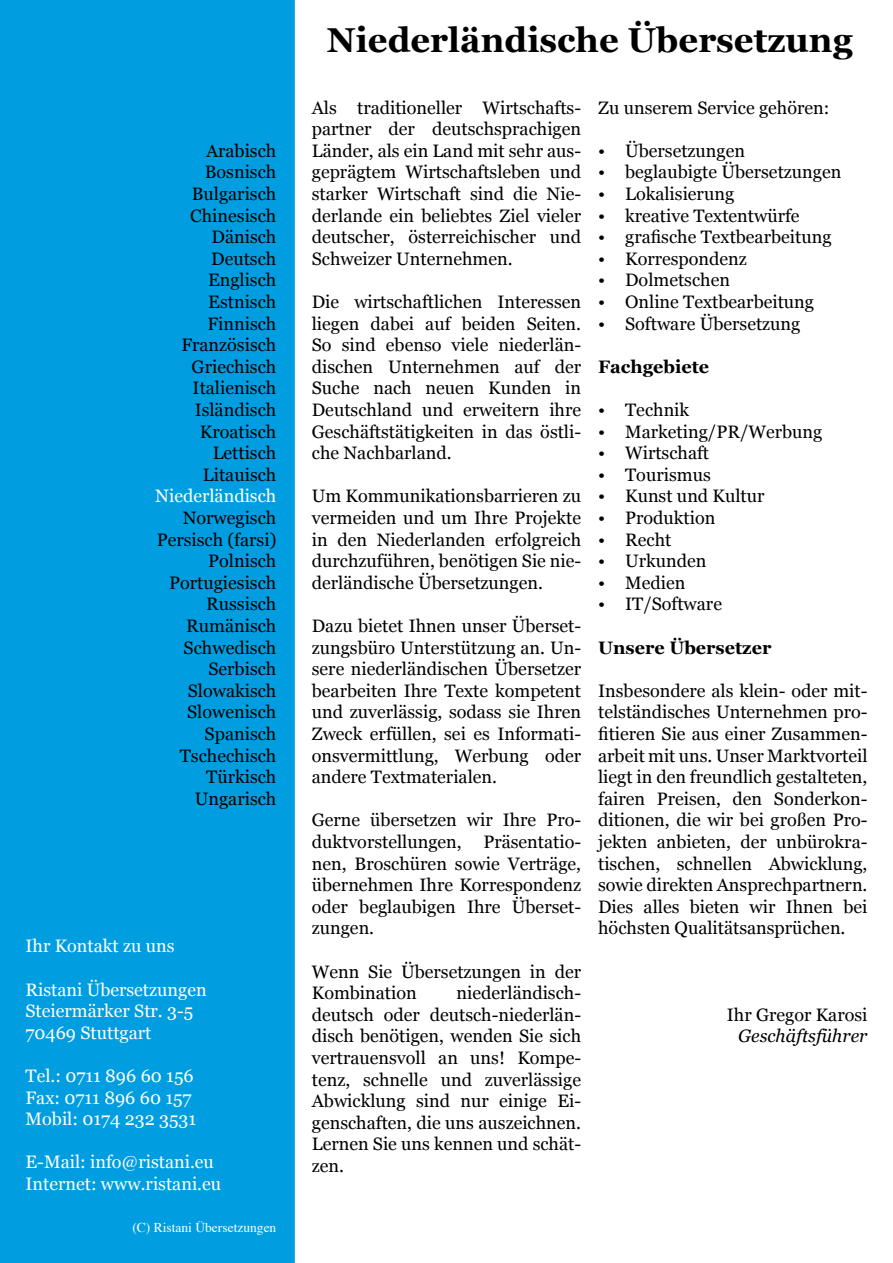
<style>
.page{position:relative;width:893px;height:1263px;background:#fff}
.page>*{position:absolute;margin:0;border:0;box-sizing:border-box;transform-origin:0 0}
.t1{font:700 34.5px "Georgia";color:#000}
.t2{font:18px/21.6px "Georgia";color:#000;text-align:justify}
.t3{font:18px/21.6px "Georgia";color:#fff}
.t4{font:700 18px "Georgia";color:#000}
.t5{font:italic 18px "Georgia";color:#000}
.t6{font:13.5px "Times";color:#fff}
</style>
<div class="page">
<div style="left:0;top:0;width:295px;height:1263px;background:#009ee0"></div>
<p class="t2" style="left:181px;top:140px;width:97px;text-align:right">Arabisch<br>Bosnisch<br>Bulgarisch<br>Chinesisch<br>Dänisch<br>Deutsch<br>Englisch<br>Estnisch<br>Finnisch<br>Französisch<br>Griechisch<br>Italienisch<br>Isländisch<br>Kroatisch<br>Lettisch<br>Litauisch</p>
<p class="t3" style="left:155px;top:486px;width:123px">Niederländisch</p>
<p class="t2" style="left:157px;top:507px;width:121px;text-align:right">Norwegisch<br>Persisch (farsi)<br>Polnisch<br>Portugiesisch<br>Russisch<br>Rumänisch<br>Schwedisch<br>Serbisch<br>Slowakisch<br>Slowenisch<br>Spanisch<br>Tschechisch<br>Türkisch<br>Ungarisch</p>
<p class="t3" style="left:26px;top:936px;width:150px">Ihr Kontakt zu uns</p>
<p class="t3" style="left:26px;top:979px;width:183px">Ristani Übersetzungen<br>Steiermärker Str. 3-5<br>70469 Stuttgart</p>
<p class="t3" style="left:26px;top:1065px;width:172px">Tel.: 0711 896 60 156<br>Fax: 0711 896 60 157<br>Mobil: 0174 232 3531</p>
<p class="t3" style="left:26px;top:1152px;width:197px">E-Mail: info@ristani.eu<br>Internet: www.ristani.eu</p>
<p class="t6" style="left:132px;top:1215px;width:145px">(C) Ristani Übersetzungen</p>
<h1 class="t1" style="left:327px;top:17px;width:527px">Niederländische Übersetzung</h1>
<p class="t2" style="left:312px;top:97px;width:271px">Als traditioneller Wirtschafts&shy;partner der deutschsprachigen Länder, als ein Land mit sehr aus&shy;geprägtem Wirtschaftsleben und starker Wirtschaft sind die Nie&shy;derlande ein beliebtes Ziel vieler deutscher, österreichischer und Schweizer Unternehmen.</p>
<p class="t2" style="left:312px;top:291px;width:271px">Die wirtschaftlichen Interessen liegen dabei auf beiden Seiten.<br>So sind ebenso viele niederlän&shy;dischen Unternehmen auf der Suche nach neuen Kunden in Deutschland und erweitern ihre Geschäftstätigkeiten in das östli&shy;che Nachbarland.</p>
<p class="t2" style="left:312px;top:486px;width:271px">Um Kommunikationsbarrieren zu vermeiden und um Ihre Projekte in den Niederlanden erfolgreich durchzuführen, benötigen Sie nie&shy;derländische Übersetzungen.</p>
<p class="t2" style="left:312px;top:615px;width:271px">Dazu bietet Ihnen unser Überset&shy;zungsbüro Unterstützung an. Un&shy;sere niederländischen Übersetzer bearbeiten Ihre Texte kompetent und zuverlässig, sodass sie Ihren Zweck erfüllen, sei es Informati&shy;onsvermittlung, Werbung oder andere Textmaterialen.</p>
<p class="t2" style="left:312px;top:810px;width:271px">Gerne übersetzen wir Ihre Pro&shy;duktvorstellungen, Präsentatio&shy;nen, Broschüren sowie Verträge, übernehmen Ihre Korrespondenz oder beglaubigen Ihre Überset&shy;zungen.</p>
<p class="t2" style="left:312px;top:961px;width:271px">Wenn Sie Übersetzungen in der<br>Kombination</p>
<p class="t2" style="left:312px;top:983px;width:271px;text-indent:145px">niederländisch&shy;deutsch oder deutsch-niederlän&shy;disch benötigen, wenden Sie sich vertrauensvoll an uns! Kompe&shy;tenz, schnelle und zuverlässige Abwicklung sind nur einige Ei&shy;genschaften, die uns auszeichnen.<br>Lernen Sie uns kennen und schät&shy;zen.</p>
<p class="t2" style="left:598px;top:97px;width:233px">Zu unserem Service gehören:</p>
<p class="t2" style="left:598px;top:140px;width:148px">• Übersetzungen</p>
<p class="t2" style="left:598px;top:162px;width:245px">• beglaubigte Übersetzungen</p>
<p class="t2" style="left:598px;top:183px;width:137px">• Lokalisierung</p>
<p class="t2" style="left:598px;top:205px;width:203px">• kreative Textentwürfe</p>
<p class="t2" style="left:598px;top:227px;width:235px">• grafische Textbearbeitung</p>
<p class="t2" style="left:598px;top:248px;width:150px">• Korrespondenz</p>
<p class="t2" style="left:598px;top:270px;width:133px">• Dolmetschen</p>
<p class="t2" style="left:598px;top:291px;width:217px">• Online Textbearbeitung</p>
<p class="t2" style="left:598px;top:313px;width:204px">• Software Übersetzung</p>
<p class="t4" style="left:598px;top:355px;width:113px">Fachgebiete</p>
<p class="t2" style="left:598px;top:399px;width:93px">• Technik</p>
<p class="t2" style="left:598px;top:421px;width:226px">• Marketing/PR/Werbung</p>
<p class="t2" style="left:598px;top:443px;width:112px">• Wirtschaft</p>
<p class="t2" style="left:598px;top:464px;width:114px">• Tourismus</p>
<p class="t2" style="left:598px;top:486px;width:168px">• Kunst und Kultur</p>
<p class="t2" style="left:598px;top:507px;width:119px">• Produktion</p>
<p class="t2" style="left:598px;top:529px;width:75px">• Recht</p>
<p class="t2" style="left:598px;top:551px;width:110px">• Urkunden</p>
<p class="t2" style="left:598px;top:572px;width:89px">• Medien</p>
<p class="t2" style="left:598px;top:594px;width:125px">• IT/Software</p>
<p class="t4" style="left:598px;top:636px;width:175px">Unsere Übersetzer</p>
<p class="t2" style="left:598px;top:680px;width:271px">Insbesondere als klein- oder mit&shy;telständisches Unternehmen pro&shy;fitieren Sie aus einer Zusammen&shy;arbeit mit uns. Unser Marktvorteil liegt in den freundlich gestalteten, fairen Preisen, den Sonderkon&shy;ditionen, die wir bei großen Pro&shy;jekten anbieten, der unbürokra&shy;tischen, schnellen Abwicklung, sowie direkten Ansprechpartnern.<br>Dies alles bieten wir Ihnen bei höchsten Qualitätsansprüchen.</p>
<p class="t2" style="left:727px;top:1004px;width:142px">Ihr Gregor Karosi</p>
<p class="t5" style="left:738px;top:1025px;width:131px">Geschäftsführer</p>
</div>
